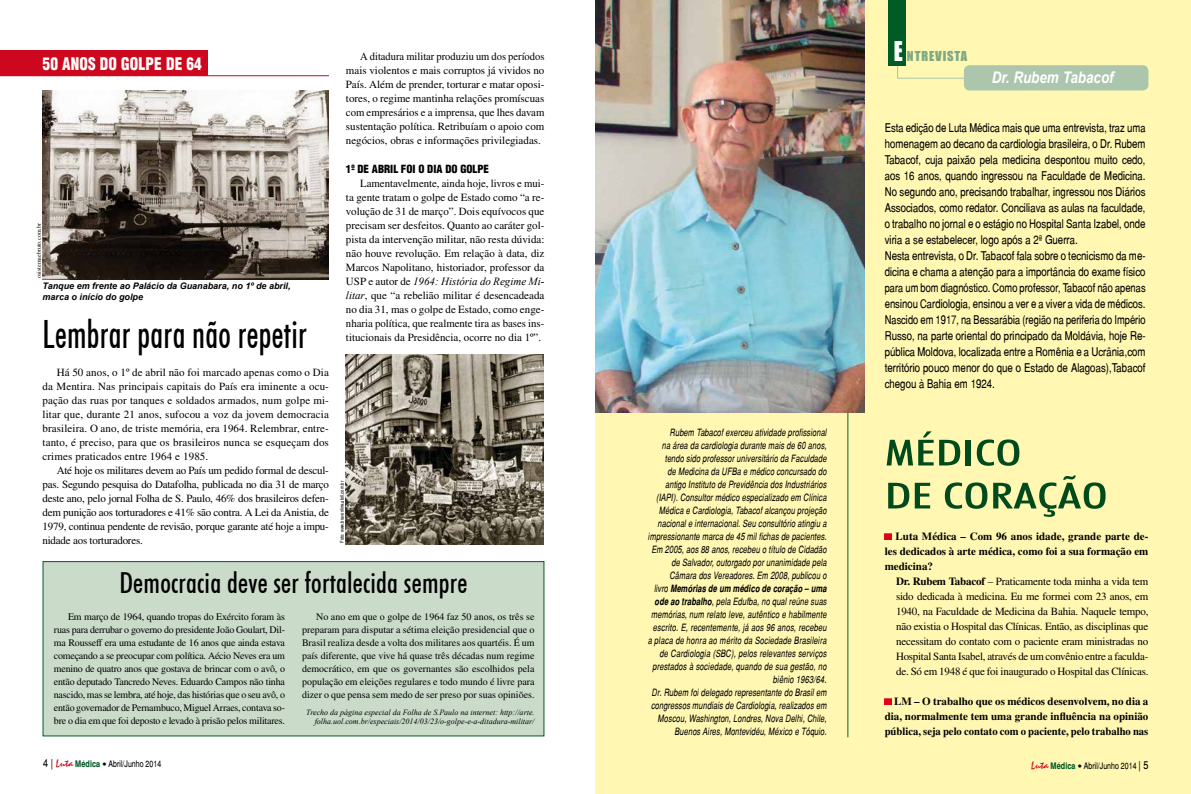
<style>
.page{position:relative;width:1191px;height:794px;background:#fff}
.page>*{position:absolute;margin:0;border:0;box-sizing:border-box;transform-origin:0 0}
.t1{font:500 condensed 39px "Futura BT";letter-spacing:.01em;color:#000;scale:.83 1}
.t2{font:500 condensed 36px/43px "Futura BT";color:#004a1c;scale:1.5 1}
.t3{font:500 condensed 29px "Futura BT";letter-spacing:.01em;color:#000;scale:.95 1}
.t4{font:17px "Switzerland Cond Black Plain";letter-spacing:.01em;color:#fff;scale:.9 1}
.t5{font:italic 700 16px "Arial";color:#fff;scale:.84 1}
.t6{font:12.6px "Impact";letter-spacing:.07em;color:#7fa985}
.t7{font:12px/16px "Switzerland Narrow Plain";color:#000}
.t8{font:11px/14px "Times";color:#000;text-align:justify}
.t9{font:11px/14px "Times";color:#000;text-align:justify;scale:.96 1}
.t10{font:700 11px/15px "Times";color:#000;text-align:justify}
.t11{font:italic 11px "Times New Roman";color:#000}
.t12{font:11px "Switzerland Cond Black Plain";color:#000}
.t13{font:italic 10px/13px "Switzerland Narrow";letter-spacing:.01em;color:#000;text-align:right;scale:.91 1}
.t14{font:10px/13px "Times";letter-spacing:-.02em;color:#000;text-align:justify}
.t15{font:italic 700 9px/10.8px "Arial";color:#000}
.t16{font:9px "Switzerland Narrow Plain";color:#000;scale:.95 1}
.t17{font:italic 8px/9.6px "Times New Roman";color:#000;text-align:right}
.t18{font:6px "Times";color:#000}
.t19{font:5px "Switzerland Narrow Plain";color:#000}
.s1{font-family:"Times";font-style:normal}
.s2{font-family:"Times New Roman";font-style:italic}
.s3{font-weight:700}
.s4{font-size:25px;color:#fff}
.s5{font-size:11px}
.s6{font-family:"Staccato 222 BT";font-size:11px;color:#cd071e}
.s7{font-family:"Switzerland Narrow";font-weight:700;color:#005b24}
.s8{font-family:"Tahoma"}
</style>
<div class="page">
<hr style="left:0;top:75px;width:329px;height:1px;background:#cd071e">
<div style="left:595px;top:0;width:596px;height:794px;background:#fff7b2"></div>
<div style="left:964px;top:65px;width:184px;height:25px;background:#abc6ad;border-radius:6px"></div>
<svg style="left:896px;top:63px;width:253px;height:16px"></svg>
<div style="left:888px;top:0;width:17px;height:65px;background:#005b24"></div>
<svg style="left:884px;top:533px;width:7px;height:7px"></svg>
<svg style="left:884px;top:698px;width:7px;height:7px"></svg>
<hr style="left:847px;top:386px;width:1px;height:351px;background:#006829">
<img style="left:595px;top:0;width:270px;height:412px">
<div style="left:43px;top:561px;width:501px;height:175px;background:#cadbca;border:1px solid #005b24"></div>
<img style="left:346px;top:354px;width:198px;height:190px">
<div style="left:0;top:50px;width:208px;height:26px;background:#cd071e"></div>
<img style="left:43px;top:91px;width:286px;height:189px">
<h3 class="t4" style="left:43px;top:53px;width:179px">50 ANOS DO GOLPE DE 64</h3>
<p class="t9" style="left:346px;top:49px;width:208px;text-indent:14px">A ditadura militar produziu um dos períodos mais violentos e mais corruptos já vividos no País. Além de prender, torturar e matar oposi&shy;tores, o regime mantinha relações promíscuas com empresários e a imprensa, que lhes davam sustentação política. Retribuíam o apoio com negócios, obras e informações privilegiadas.</p>
<p class="t12" style="left:346px;top:162px;width:145px">1º DE ABRIL FOI O DIA DO GOLPE</p>
<p class="t8" style="left:346px;top:176px;width:200px;text-indent:14px">Lamentavelmente, ainda hoje, livros e mui&shy;ta gente tratam o golpe de Estado como “a re&shy;volução de 31 de março”. Dois equívocos que precisam ser desfeitos. Quanto ao caráter gol&shy;pista da intervenção militar, não resta dúvida: não houve revolução. Em relação à data, diz Marcos Napolitano, historiador, professor da</p>
<p class="t11" style="left:346px;top:273px;width:200px"><span class="s1">USP e autor de</span> 1964: História do Regime Mi-</p>
<p class="t8" style="left:346px;top:288px;width:200px"><span class="s2">litar</span>, que “a rebelião militar é desencadeada no dia 31, mas o golpe de Estado, como enge&shy;nharia política, que realmente tira as bases ins&shy;titucionais da Presidência, ocorre no dia 1º”.</p>
<p class="t18" style="left:35px;top:278px;width:56px;rotate:-90deg">osistemaebruto.com.br</p>
<p class="t15" style="left:43px;top:281px;width:250px">Tanque em frente ao Palácio da Guanabara, no 1º de abril, marca o início do golpe</p>
<h1 class="t1" style="left:43px;top:310px;width:320px">Lembrar para não repetir</h1>
<p class="t8" style="left:43px;top:365px;width:288px;text-indent:14px">Há 50 anos, o 1º de abril não foi marcado apenas como o Dia da Mentira. Nas principais capitais do País era iminente a ocu&shy;pação das ruas por tanques e soldados armados, num golpe mi&shy;litar que, durante 21 anos, sufocou a voz da jovem democracia brasileira. O ano, de triste memória, era 1964. Relembrar, entre&shy;tanto, é preciso, para que os brasileiros nunca se esqueçam dos crimes praticados entre 1964 e 1985.</p>
<p class="t8" style="left:43px;top:463px;width:288px;text-indent:14px">Até hoje os militares devem ao País um pedido formal de descul&shy;pas. Segundo pesquisa do Datafolha, publicada no dia 31 de março deste ano, pelo jornal Folha de S. Paulo, 46% dos brasileiros defen&shy;dem punição aos torturadores e 41% são contra. A Lei da Anistia, de 1979, continua pendente de revisão, porque garante até hoje a impu&shy;nidade aos torturadores.</p>
<p class="t19" style="left:339px;top:543px;width:63px;rotate:-90deg">Foto: www.bravonline.abril.com.br</p>
<h3 class="t3" style="left:119px;top:565px;width:368px">Democracia deve ser fortalecida sempre</h3>
<p class="t14" style="left:302px;top:610px;width:234px;text-indent:14px">No ano em que o golpe de 1964 faz 50 anos, os três se preparam para disputar a sétima eleição presidencial que o Brasil realiza desde a volta dos militares aos quartéis. É um país diferente, que vive há quase três décadas num regime democrático, em que os governantes são escolhidos pela população em eleições regulares e todo mundo é livre para dizer o que pensa sem medo de ser preso por suas opiniões.</p>
<p class="t17" style="left:306px;top:707px;width:230px">Trecho da página especial da Folha de S.Paulo na internet: http://arte. folha.uol.com.br/especiais/2014/03/23/o-golpe-e-a-ditadura-militar/</p>
<p class="t14" style="left:54px;top:610px;width:233px;text-indent:14px">Em março de 1964, quando tropas do Exército foram às ruas para derrubar o governo do presidente João Goulart, Dil&shy;ma Rousseff era uma estudante de 16 anos que ainda estava começando a se preocupar com política. Aécio Neves era um menino de quatro anos que gostava de brincar com o avô, o então deputado Tancredo Neves. Eduardo Campos não tinha nascido, mas se lembra, até hoje, das histórias que o seu avô, o então governador de Pernambuco, Miguel Arraes, contava so&shy;bre o dia em que foi deposto e levado à prisão pelos militares.</p>
<p class="t13" style="left:647px;top:425px;width:198px">Rubem Tabacof exerceu atividade profissional<br>na área da cardiologia durante mais de 60 anos, tendo sido professor universitário da Faculdade<br>de Medicina da UFBa e médico concursado do antigo Instituto de Previdência dos Industriários (IAPI). Consultor médico especializado em Clínica Médica e Cardiologia, Tabacof alcançou projeção nacional e internacional. Seu consultório atingiu a impressionante marca de 45 mil fichas de pacientes.<br>Em 2005, aos 88 anos, recebeu o título de Cidadão de Salvador, outorgado por unanimidade pela Câmara dos Vereadores. Em 2008, publicou o<br>livro <span class="s3">Memórias de um médico de coração – uma ode ao trabalho</span>, pela Edufba, no qual reúne suas memórias, num relato leve, autêntico e habilmente escrito. E, recentemente, já aos 96 anos, recebeu a placa de honra ao mérito da Sociedade Brasileira de Cardiologia (SBC), pelos relevantes serviços prestados à sociedade, quando de sua gestão, no biênio 1963/64.<br>Dr. Rubem foi delegado representante do Brasil em congressos mundiais de Cardiologia, realizados em Moscou, Washington, Londres, Nova Delhi, Chile, Buenos Aires, Montevidéu, México e Tóquio.</p>
<p class="t6" style="left:893px;top:46px;width:75px"><span class="s4">E</span> NTREVISTA</p>
<h3 class="t5" style="left:991px;top:67px;width:147px">Dr. Rubem Tabacof</h3>
<p class="t7" style="left:884px;top:119px;width:262px">Esta edição de Luta Médica mais que uma entrevista, traz uma homenagem ao decano da cardiologia brasileira, o Dr. Rubem Tabacof, cuja paixão pela medicina despontou muito cedo, aos 16 anos, quando ingressou na Faculdade de Medicina.<br>No segundo ano, precisando trabalhar, ingressou nos Diários Associados, como redator. Conciliava as aulas na faculdade, o trabalho no jornal e o estágio no Hospital Santa Izabel, onde viria a se estabelecer, logo após a 2ª Guerra.<br>Nesta entrevista, o Dr. Tabacof fala sobre o tecnicismo da me&shy;dicina e chama a atenção para a importância do exame físico para um bom diagnóstico. Como professor, Tabacof não apenas ensinou Cardiologia, ensinou a ver e a viver a vida de médicos.<br>Nascido em 1917, na Bessarábia (região na periferia do Império Russo, na parte oriental do principado da Moldávia, hoje Re&shy;pública Moldova, localizada entre a Romênia e a Ucrânia,com território pouco menor do que o Estado de Alagoas),Tabacof chegou à Bahia em 1924.</p>
<h2 class="t2" style="left:884px;top:431px;width:150px">MÉDICO<br>DE CORAÇÃO</h2>
<p class="t10" style="left:884px;top:528px;width:265px;text-indent:11px">Luta Médica – Com 96 anos idade, grande parte de&shy;les dedicados à arte médica, como foi a sua formação em medicina?</p>
<p class="t8" style="left:896px;top:573px;width:254px;line-height:15px"><span class="s3">Dr. Rubem Tabacof</span> – Praticamente toda minha a vida tem sido dedicada à medicina. Eu me formei com 23 anos, em 1940, na Faculdade de Medicina da Bahia. Naquele tempo, não existia o Hospital das Clínicas. Então, as disciplinas que necessitam do contato com o paciente eram ministradas no Hospital Santa Isabel, através de um convênio entre a faculda&shy;de. Só em 1948 é que foi inaugurado o Hospital das Clínicas.</p>
<p class="t10" style="left:884px;top:693px;width:265px;text-indent:9px">LM – O trabalho que os médicos desenvolvem, no dia a dia, normalmente tem uma grande influência na opinião pública, seja pelo contato com o paciente, pelo trabalho nas</p>
<p class="t16" style="left:43px;top:758px;width:126px"><span class="s5">4 |</span> <span class="s6">Luta</span> <span class="s7">Médica</span> <span class="s8">•</span> Abril/Junho 2014</p>
<p class="t16" style="left:1031px;top:760px;width:125px"><span class="s6">Luta</span> <span class="s7">Médica</span> <span class="s8">•</span> Abril/Junho 2014 <span class="s5">| 5</span></p>
</div>
